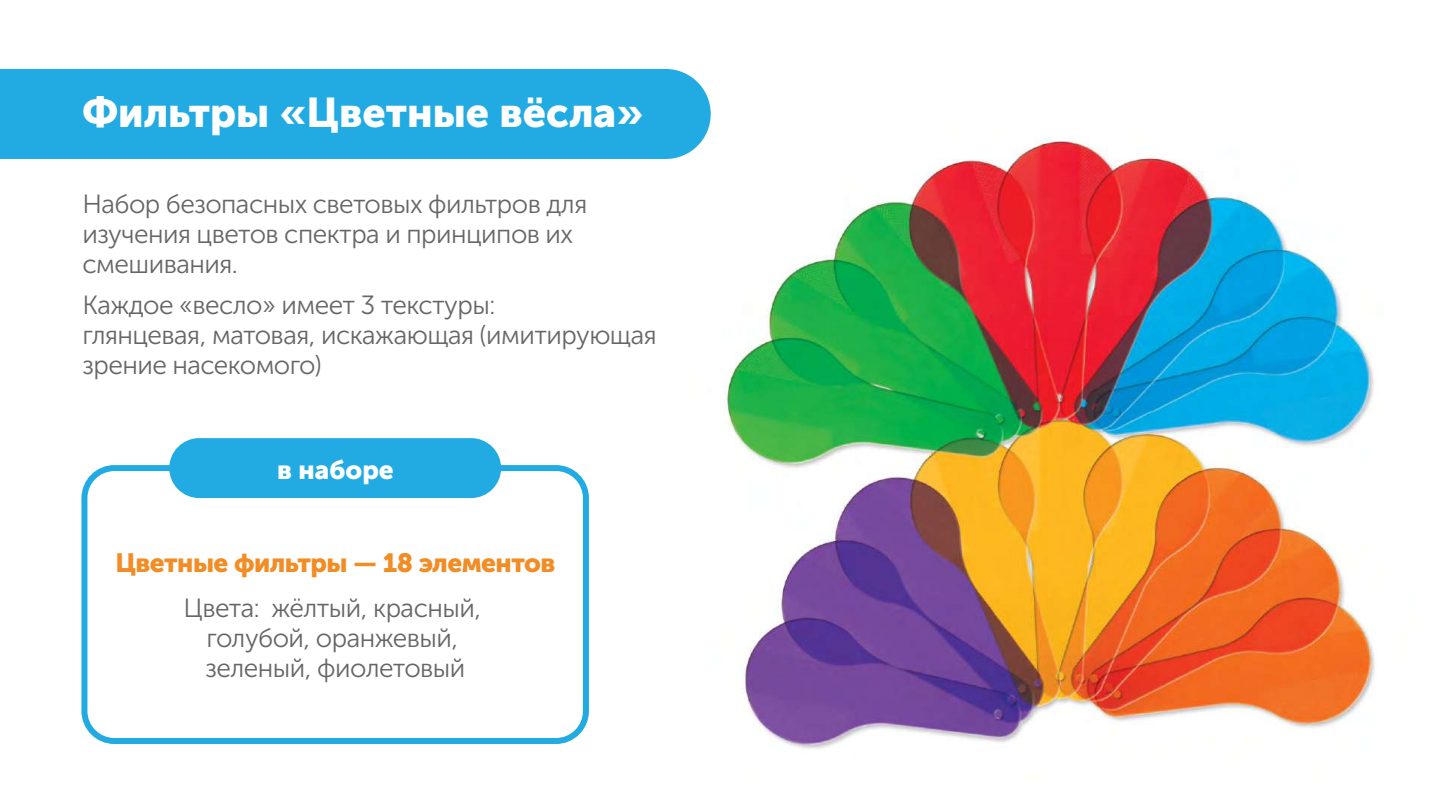
<style>
.page{position:relative;width:1440px;height:810px;background:#fff}
.page>*{position:absolute;margin:0;border:0;box-sizing:border-box;transform-origin:0 0}
.t1{font:41.25px "Museo Sans Cyrl 900";color:#fff}
.t2{font:26.25px/30px "Museo Sans Cyrl 300";letter-spacing:-.02em;color:#666}
.t3{font:26.25px "Museo Sans Cyrl 900";letter-spacing:-.02em;color:#f28c24}
.t4{font:26.25px "Museo Sans Cyrl 900";color:#fff}
</style>
<div class="page">
<img style="left:723px;top:135px;width:652px;height:614px">
<div style="left:0;top:69px;width:711px;height:90px;background:#22abe3"></div>
<div style="left:81px;top:465px;width:508px;height:279px;border:6px solid #22abe3;border-radius:30px"></div>
<div style="left:169px;top:438px;width:332px;height:60px;background:#22abe3;border-radius:30px"></div>
<h1 class="t1" style="left:82px;top:89px;width:562px">Фильтры «Цветные вёсла»</h1>
<p class="t2" style="left:82px;top:189px;width:506px">Набор безопасных световых фильтров для изучения цветов спектра и принципов их смешивания.</p>
<p class="t2" style="left:82px;top:291px;width:576px">Каждое «весло» имеет 3 текстуры:<br>глянцевая, матовая, искажающая (имитирующая зрение насекомого)</p>
<p class="t4" style="left:277px;top:455px;width:118px">в наборе</p>
<p class="t3" style="left:116px;top:548px;width:441px">Цветные фильтры — 18 элементов</p>
<p class="t2" style="left:184px;top:594px;width:299px;text-align:center">Цвета: жёлтый, красный, голубой, оранжевый, зеленый, фиолетовый</p>
</div>
